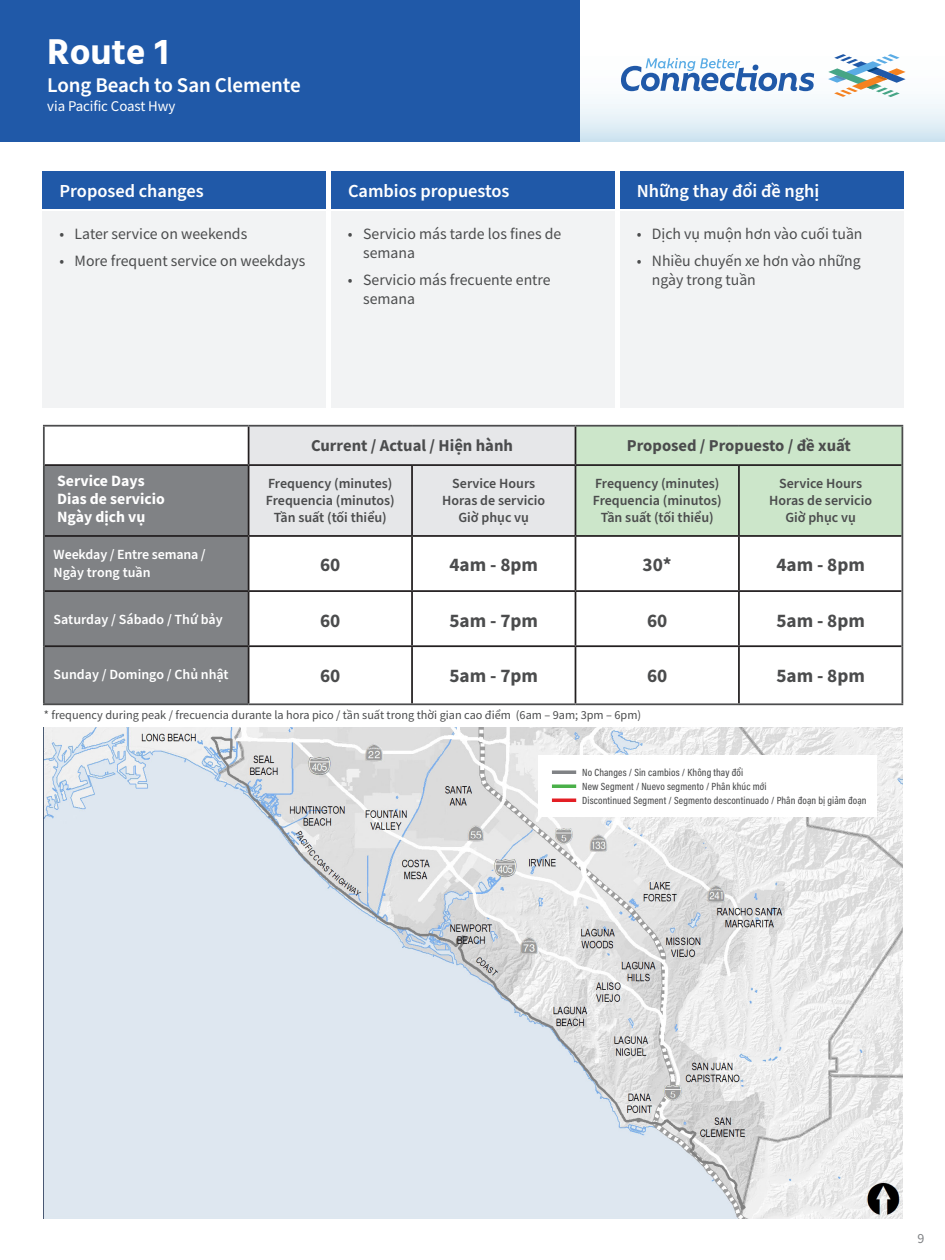
<style>
.page{position:relative;width:945px;height:1260px;background:#fff}
.page>*{position:absolute;margin:0;border:0;box-sizing:border-box;transform-origin:0 0}
.t1{font:700 36.75px "Hind";color:#fff}
.t2{font:600 21px "Source Sans Pro";letter-spacing:-.005em;color:#fff}
.t3{font:700 19.25px "Source Sans Pro";color:#4b4c4d}
.t4{font:600 18.38px "Source Sans Pro";color:#fff}
.t5{font:700 16.62px "Source Sans Pro";color:#4b4c4d}
.t6{font:15.75px/19.2px "Source Sans Pro";color:#4b4c4d}
.t7{font:700 15.75px/18.4px "Source Sans Pro";color:#fff}
.t8{font:14.88px "Source Sans Pro";letter-spacing:-.005em;color:#fff}
.t9{font:600 14px/16.8px "Source Sans Pro";color:#4b4c4d;text-align:center}
.t10{font:600 14px/17.5px "Source Sans Pro";color:#fff}
.t11{font:14px "Source Sans Pro";color:#808285}
.t12{font:12.25px "Source Sans Pro";color:#4b4c4d}
.t13{font:500 10.5px "Acumin Pro Cond";letter-spacing:.01em;color:#4b4c4d}
</style>
<div class="page">
<div style="left:620px;top:171px;width:284px;height:37px;background:#2059a8"></div>
<div style="left:331px;top:171px;width:284px;height:37px;background:#2059a8"></div>
<div style="left:42px;top:171px;width:284px;height:37px;background:#2059a8"></div>
<svg style="left:580px;top:57px;width:365px;height:85px"></svg>
<svg style="left:621px;top:58px;width:193px;height:33px"></svg>
<svg style="left:828px;top:54px;width:78px;height:43px"></svg>
<div style="left:0;top:0;width:580px;height:142px;background:#2059a8"></div>
<div style="left:620px;top:212px;width:284px;height:196px;background:#f2f3f4"></div>
<div style="left:331px;top:212px;width:284px;height:196px;background:#f2f3f4"></div>
<div style="left:42px;top:212px;width:284px;height:196px;background:#f2f3f4"></div>
<img style="left:44px;top:728px;width:858px;height:491px">
<div style="left:538px;top:755px;width:339px;height:62px;background:#fff"></div>
<svg style="left:552px;top:784px;width:24px;height:4px"></svg>
<hr style="left:552px;top:799px;width:24px;height:3px;background:#e31e24">
<svg style="left:552px;top:770px;width:24px;height:4px"></svg>
<svg style="left:249px;top:427px;width:653px;height:108px;background:#d6e6d6"></svg>
<div style="left:45px;top:466px;width:203px;height:237px;background:#808285"></div>
<div style="left:249px;top:465px;width:163px;height:71px;background:#e6e7e9"></div>
<hr style="left:575px;top:427px;width:1px;height:37px;background:#231f20">
<hr style="left:249px;top:464px;width:163px;height:2px;background:#231f20">
<hr style="left:412px;top:464px;width:163px;height:2px;background:#231f20">
<hr style="left:411px;top:466px;width:2px;height:69px;background:#231f20">
<hr style="left:575px;top:464px;width:164px;height:2px;background:#231f20">
<hr style="left:575px;top:466px;width:1px;height:69px;background:#231f20">
<hr style="left:739px;top:464px;width:163px;height:2px;background:#231f20">
<hr style="left:738px;top:466px;width:2px;height:69px;background:#231f20">
<hr style="left:249px;top:535px;width:163px;height:2px;background:#231f20">
<hr style="left:412px;top:535px;width:163px;height:2px;background:#231f20">
<hr style="left:411px;top:537px;width:2px;height:53px;background:#231f20">
<hr style="left:575px;top:535px;width:164px;height:2px;background:#231f20">
<hr style="left:575px;top:537px;width:1px;height:53px;background:#231f20">
<hr style="left:739px;top:535px;width:163px;height:2px;background:#231f20">
<hr style="left:738px;top:537px;width:2px;height:53px;background:#231f20">
<hr style="left:249px;top:590px;width:163px;height:2px;background:#231f20">
<hr style="left:412px;top:590px;width:163px;height:2px;background:#231f20">
<hr style="left:411px;top:592px;width:2px;height:53px;background:#231f20">
<hr style="left:575px;top:590px;width:164px;height:2px;background:#231f20">
<hr style="left:575px;top:592px;width:1px;height:53px;background:#231f20">
<hr style="left:739px;top:590px;width:163px;height:2px;background:#231f20">
<hr style="left:738px;top:592px;width:2px;height:53px;background:#231f20">
<hr style="left:249px;top:645px;width:163px;height:2px;background:#231f20">
<hr style="left:248px;top:647px;width:1px;height:56px;background:#231f20">
<hr style="left:412px;top:645px;width:163px;height:2px;background:#231f20">
<hr style="left:411px;top:647px;width:2px;height:56px;background:#231f20">
<hr style="left:575px;top:645px;width:164px;height:2px;background:#231f20">
<hr style="left:575px;top:647px;width:1px;height:56px;background:#231f20">
<hr style="left:739px;top:645px;width:163px;height:2px;background:#231f20">
<hr style="left:738px;top:647px;width:2px;height:56px;background:#231f20">
<hr style="left:248px;top:592px;width:1px;height:53px;background:#231f20">
<hr style="left:45px;top:645px;width:204px;height:2px;background:#231f20">
<hr style="left:248px;top:537px;width:1px;height:53px;background:#231f20">
<hr style="left:45px;top:590px;width:204px;height:2px;background:#231f20">
<hr style="left:248px;top:466px;width:1px;height:69px;background:#231f20">
<hr style="left:45px;top:535px;width:204px;height:2px;background:#231f20">
<hr style="left:248px;top:427px;width:1px;height:37px;background:#231f20">
<hr style="left:45px;top:464px;width:204px;height:2px;background:#231f20">
<hr style="left:43px;top:425px;width:206px;height:2px;background:#4b4c4d">
<hr style="left:43px;top:427px;width:2px;height:38px;background:#4b4c4d">
<hr style="left:249px;top:425px;width:163px;height:2px;background:#4b4c4d">
<hr style="left:412px;top:425px;width:163px;height:2px;background:#4b4c4d">
<hr style="left:575px;top:425px;width:164px;height:2px;background:#4b4c4d">
<hr style="left:739px;top:425px;width:164px;height:2px;background:#4b4c4d">
<hr style="left:902px;top:427px;width:1px;height:38px;background:#4b4c4d">
<hr style="left:43px;top:465px;width:2px;height:71px;background:#4b4c4d">
<hr style="left:902px;top:465px;width:1px;height:71px;background:#4b4c4d">
<hr style="left:43px;top:536px;width:2px;height:55px;background:#4b4c4d">
<hr style="left:902px;top:536px;width:1px;height:55px;background:#4b4c4d">
<hr style="left:43px;top:591px;width:2px;height:55px;background:#4b4c4d">
<hr style="left:902px;top:591px;width:1px;height:55px;background:#4b4c4d">
<hr style="left:43px;top:646px;width:2px;height:57px;background:#4b4c4d">
<hr style="left:902px;top:646px;width:1px;height:57px;background:#4b4c4d">
<hr style="left:43px;top:703px;width:206px;height:2px;background:#4b4c4d">
<hr style="left:249px;top:703px;width:163px;height:2px;background:#4b4c4d">
<hr style="left:412px;top:703px;width:163px;height:2px;background:#4b4c4d">
<hr style="left:575px;top:703px;width:164px;height:2px;background:#4b4c4d">
<hr style="left:739px;top:703px;width:164px;height:2px;background:#4b4c4d">
<h1 class="t1" style="left:47px;top:29px;width:123px">Route 1</h1>
<h2 class="t2" style="left:47px;top:71px;width:255px">Long Beach to San Clemente</h2>
<p class="t8" style="left:47px;top:96px;width:130px">via Pacific Coast Hwy</p>
<h3 class="t4" style="left:60px;top:178px;width:146px">Proposed changes</h3>
<h3 class="t4" style="left:348px;top:178px;width:163px">Cambios propuestos</h3>
<p class="t6" style="left:60px;top:224px;width:189px">• Later service on weekends</p>
<p class="t6" style="left:60px;top:251px;width:247px">• More frequent service on weekdays</p>
<p class="t6" style="left:363px;top:224px;width:200px;text-indent:-15px">• Servicio más tarde los fines de semana</p>
<p class="t6" style="left:363px;top:270px;width:189px;text-indent:-15px">• Servicio más frecuente entre semana</p>
<h3 class="t4" style="left:637px;top:178px;width:184px">Những thay đổi đề nghị</h3>
<p class="t6" style="left:637px;top:224px;width:227px">• Dịch vụ muộn hơn vào cuối tuần</p>
<p class="t6" style="left:652px;top:251px;width:210px;text-indent:-15px">• Nhiều chuyến xe hơn vào những ngày trong tuần</p>
<h4 class="t5" style="left:311px;top:435px;width:204px">Current / Actual / Hiện hành</h4>
<h4 class="t5" style="left:627px;top:435px;width:226px">Proposed / Propuesto / đề xuất</h4>
<h4 class="t7" style="left:57px;top:471px;width:109px">Service Days<br>Dias de servicio<br>Ngày dịch vụ</h4>
<h5 class="t9" style="left:266px;top:476px;width:130px">Frequency (minutes)<br>Frequencia (minutos)<br>Tần suất (tối thiểu)</h5>
<h5 class="t9" style="left:442px;top:476px;width:104px">Service Hours<br>Horas de servicio<br>Giờ phục vụ</h5>
<h5 class="t9" style="left:593px;top:476px;width:130px">Frequency (minutes)<br>Frequencia (minutos)<br>Tần suất (tối thiểu)</h5>
<h5 class="t9" style="left:769px;top:476px;width:104px">Service Hours<br>Horas de servicio<br>Giờ phục vụ</h5>
<h5 class="t10" style="left:54px;top:546px;width:154px">Weekday / Entre semana /<br>Ngày trong tuần</h5>
<h2 class="t3" style="left:320px;top:552px;width:22px">60</h2>
<h2 class="t3" style="left:449px;top:552px;width:90px">4am - 8pm</h2>
<h2 class="t3" style="left:643px;top:552px;width:31px">30*</h2>
<h2 class="t3" style="left:776px;top:552px;width:90px">4am - 8pm</h2>
<h5 class="t10" style="left:54px;top:611px;width:171px">Saturday / Sábado / Thứ bảy</h5>
<h2 class="t3" style="left:320px;top:607px;width:22px">60</h2>
<h2 class="t3" style="left:449px;top:607px;width:90px">5am - 7pm</h2>
<h2 class="t3" style="left:647px;top:607px;width:22px">60</h2>
<h2 class="t3" style="left:776px;top:607px;width:90px">5am - 8pm</h2>
<h5 class="t10" style="left:54px;top:666px;width:177px">Sunday / Domingo / Chủ nhật</h5>
<h2 class="t3" style="left:320px;top:662px;width:22px">60</h2>
<h2 class="t3" style="left:449px;top:662px;width:90px">5am - 7pm</h2>
<h2 class="t3" style="left:647px;top:662px;width:22px">60</h2>
<h2 class="t3" style="left:776px;top:662px;width:90px">5am - 8pm</h2>
<p class="t12" style="left:44px;top:707px;width:599px">* frequency during peak / frecuencia durante la hora pico / tần suất trong thời gian cao điểm (6am – 9am; 3pm – 6pm)</p>
<p class="t13" style="left:582px;top:765px;width:162px">No Changes / Sin cambios / Không thay đổi</p>
<p class="t13" style="left:582px;top:779px;width:186px">New Segment / Nuevo segmento / Phân khúc mới</p>
<p class="t13" style="left:582px;top:793px;width:286px">Discontinued Segment / Segmento descontinuado / Phân đoạn bị giảm đoạn</p>
<p class="t11" style="left:918px;top:1229px;width:8px">9</p>
</div>
